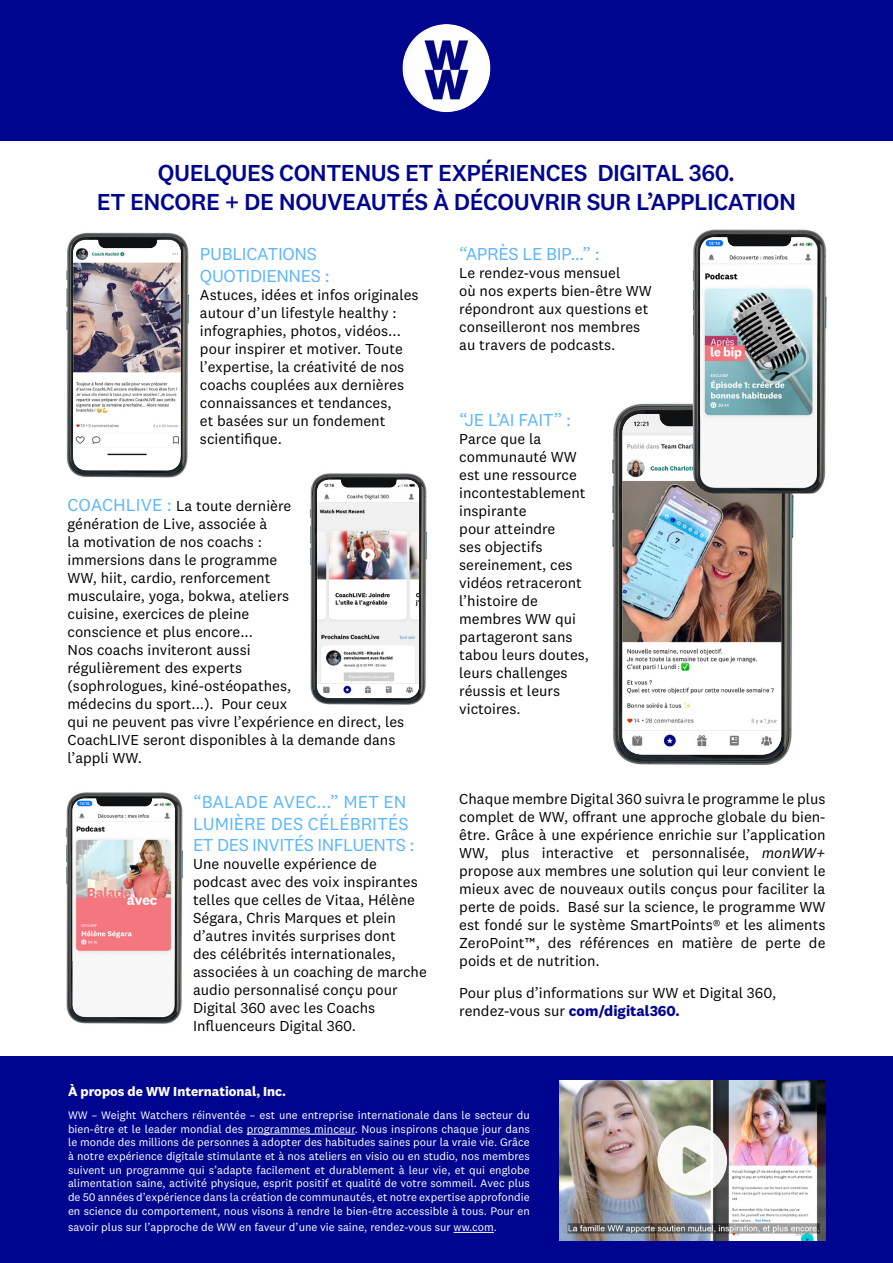
<style>
.page{position:relative;width:893px;height:1263px;background:#fff}
.page>*{position:absolute;margin:0;border:0;box-sizing:border-box;transform-origin:0 0}
.t1{font:500 24px "National 2";letter-spacing:-.02em;color:#00058f}
.t2{font:18px/21.6px "National 2";letter-spacing:-.02em;color:#5cb5ff}
.t3{font:18px/21.6px "National 2";color:#5cb5ff}
.t4{font:15px/18px "National 2";color:#000}
.t5{font:700 13.5px "National 2";color:#fff}
.t6{font:11.4px/13.6px "National 2";color:#fff;text-align:justify}
.s1{font-size:18px;color:#5cb5ff}
.s2{font-style:italic}
.s3{font-weight:700;color:#00058f}
</style>
<div class="page">
<div style="left:0;top:1057px;width:893px;height:206px;background:#00058f"></div>
<img style="left:310px;top:473px;width:117px;height:232px">
<img style="left:317px;top:480px;width:102px;height:218px">
<img style="left:612px;top:403px;width:185px;height:362px">
<img style="left:622px;top:414px;width:159px;height:340px">
<img style="left:66px;top:792px;width:117px;height:232px">
<svg style="left:73px;top:961px;width:101px;height:56px"></svg>
<img style="left:73px;top:798px;width:101px;height:163px">
<img style="left:693px;top:229px;width:134px;height:264px">
<svg style="left:700px;top:432px;width:117px;height:55px"></svg>
<img style="left:700px;top:237px;width:117px;height:195px">
<img style="left:66px;top:232px;width:123px;height:246px">
<svg style="left:73px;top:240px;width:108px;height:230px"></svg>
<img style="left:73px;top:245px;width:108px;height:211px">
<svg style="left:246px;top:1133px;width:109px;height:2px"></svg>
<svg style="left:453px;top:1231px;width:41px;height:2px"></svg>
<div style="left:0;top:0;width:893px;height:141px;background:#00058f"></div>
<img style="left:402px;top:24px;width:88px;height:88px">
<img style="left:559px;top:1080px;width:266px;height:161px">
<svg style="left:657px;top:1125px;width:70px;height:70px;background:#d3d2cc"></svg>
<p class="t1" style="left:158px;top:158px;width:579px">QUELQUES CONTENUS ET EXPÉRIENCES DIGITAL 360.</p>
<p class="t1" style="left:97px;top:187px;width:701px">ET ENCORE + DE NOUVEAUTÉS À DÉCOUVRIR SUR L’APPLICATION</p>
<p class="t2" style="left:200px;top:243px;width:131px">PUBLICATIONS<br>QUOTIDIENNES :</p>
<p class="t4" style="left:200px;top:286px;width:220px">Astuces, idées et infos originales autour d’un lifestyle healthy : infographies, photos, vidéos... pour inspirer et motiver. Toute l’expertise, la créativité de nos coachs couplées aux dernières connaissances et tendances,<br>et basées sur un fondement scientifique.</p>
<p class="t4" style="left:68px;top:496px;width:338px"><span class="s1">COACHLIVE :</span> La toute dernière<br>génération de Live, associée à<br>la motivation de nos coachs :<br>immersions dans le programme<br>WW, hiit, cardio, renforcement<br>musculaire, yoga, bokwa, ateliers<br>cuisine, exercices de pleine<br>conscience et plus encore...<br>Nos coachs inviteront aussi<br>régulièrement des experts<br>(sophrologues, kiné-ostéopathes,<br>médecins du sport...). Pour ceux<br>qui ne peuvent pas vivre l’expérience en direct, les<br>CoachLIVE seront disponibles à la demande dans l’appli WW.</p>
<p class="t3" style="left:193px;top:791px;width:217px">“BALADE AVEC...” MET EN<br>LUMIÈRE DES CÉLÉBRITÉS</p>
<p class="t2" style="left:193px;top:834px;width:223px">ET DES INVITÉS INFLUENTS :</p>
<p class="t4" style="left:193px;top:855px;width:185px">Une nouvelle expérience de</p>
<p class="t4" style="left:193px;top:873px;width:226px">podcast avec des voix inspirantes</p>
<p class="t4" style="left:193px;top:891px;width:223px">telles que celles de Vitaa, Hélène</p>
<p class="t4" style="left:193px;top:909px;width:235px">Ségara, Chris Marques et plein d’autres invités surprises dont<br>des célébrités internationales, associées à un coaching de marche audio personnalisé conçu pour<br>Digital 360 avec les Coachs</p>
<p class="t4" style="left:193px;top:1017px;width:164px">Influenceurs Digital 360.</p>
<p class="t2" style="left:459px;top:243px;width:142px">“APRÈS LE BIP…” :</p>
<p class="t4" style="left:459px;top:264px;width:163px">Le rendez-vous mensuel</p>
<p class="t4" style="left:459px;top:282px;width:194px">où nos experts bien-être WW répondront aux questions et conseilleront nos membres</p>
<p class="t4" style="left:459px;top:336px;width:158px">au travers de podcasts.</p>
<p class="t2" style="left:459px;top:409px;width:113px">“JE L’AI FAIT” :</p>
<p class="t4" style="left:459px;top:430px;width:131px">Parce que la communauté WW est une ressource incontestablement inspirante<br>pour atteindre<br>ses objectifs sereinement, ces vidéos retraceront l’histoire de membres WW qui partageront sans tabou leurs doutes, leurs challenges réussis et leurs victoires.</p>
<p class="t4" style="left:459px;top:790px;width:368px;text-align:justify">Chaque membre Digital 360 suivra le programme le plus complet de WW, offrant une approche globale du bien&shy;être. Grâce à une expérience enrichie sur l’application WW, plus interactive et personnalisée, <span class="s2">monWW+ </span>propose aux membres une solution qui leur convient le mieux avec de nouveaux outils conçus pour faciliter la perte de poids. Basé sur la science, le programme WW est fondé sur le système SmartPoints® et les aliments ZeroPoint™, des références en matière de perte de poids et de nutrition.</p>
<p class="t4" style="left:459px;top:983px;width:318px">Pour plus d’informations sur WW et Digital 360, rendez-vous sur <span class="s3">com/digital360.</span></p>
<p class="t5" style="left:68px;top:1083px;width:220px">À propos de WW International, Inc.</p>
<p class="t6" style="left:68px;top:1108px;width:463px">WW – Weight Watchers réinventée – est une entreprise internationale dans le secteur du bien-être et le leader mondial des programmes minceur. Nous inspirons chaque jour dans le monde des millions de personnes à adopter des habitudes saines pour la vraie vie. Grâce à notre expérience digitale stimulante et à nos ateliers en visio ou en studio, nos membres suivent un programme qui s’adapte facilement et durablement à leur vie, et qui englobe alimentation saine, activité physique, esprit positif et qualité de votre sommeil. Avec plus de 50 années d’expérience dans la création de communautés, et notre expertise approfondie en science du comportement, nous visons à rendre le bien-être accessible à tous. Pour en</p>
<p class="t6" style="left:68px;top:1220px;width:431px">savoir plus sur l’approche de WW en faveur d’une vie saine, rendez-vous sur ww.com.</p>
</div>
